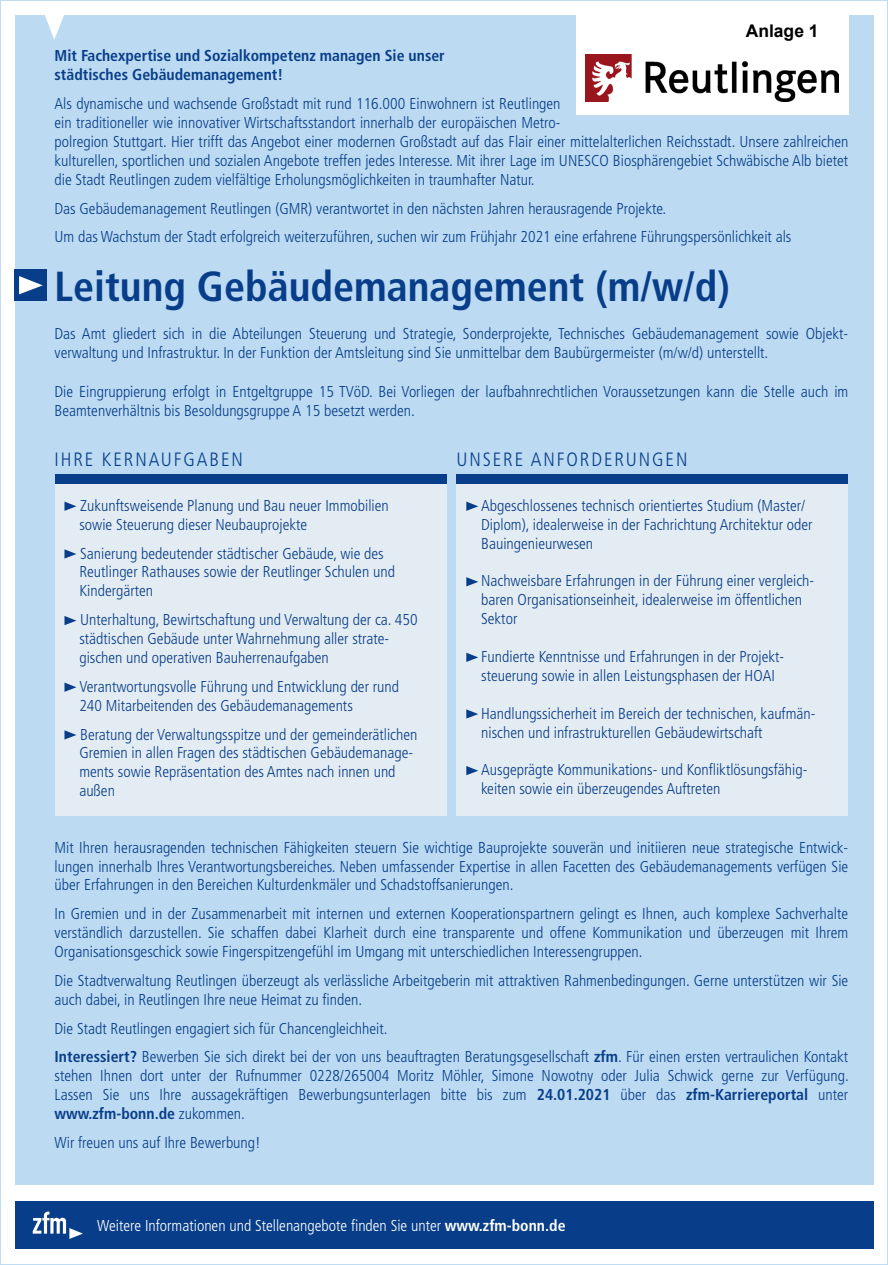
<style>
.page{position:relative;width:888px;height:1265px;background:#fff}
.page>*{position:absolute;margin:0;border:0;box-sizing:border-box;transform-origin:0 0}
.t1{font:700 condensed 42px "Frutiger LT Std";color:#083e89}
.t2{font:300 condensed 19.25px "Frutiger LT Std";letter-spacing:.1em;color:#083e89}
.t3{font:700 17.5px "Arial";color:#000}
.t4{font:300 condensed 15.75px/18.9px "Frutiger LT Std";color:#083e89}
.t5{font:700 condensed 15.75px/18.9px "Frutiger LT Std";color:#083e89}
.t6{font:300 condensed 15.75px "Frutiger LT Std";color:#fff}
.s1{font-weight:700}
</style>
<div class="page">
<div style="left:15px;top:15px;width:858px;height:1169px;background:#bcdaf2"></div>
<svg style="left:45px;top:15px;width:19px;height:25px"></svg>
<div style="left:15px;top:270px;width:32px;height:31px;background:#083e89"></div>
<svg style="left:19px;top:276px;width:24px;height:18px"></svg>
<div style="left:55px;top:474px;width:391px;height:342px;background:#e4ecf3"></div>
<svg style="left:64px;top:502px;width:12px;height:9px"></svg>
<svg style="left:64px;top:549px;width:12px;height:10px"></svg>
<svg style="left:64px;top:616px;width:12px;height:9px"></svg>
<svg style="left:64px;top:683px;width:12px;height:9px"></svg>
<svg style="left:64px;top:730px;width:12px;height:10px"></svg>
<div style="left:55px;top:474px;width:391px;height:10px;background:#083e89"></div>
<div style="left:456px;top:474px;width:392px;height:342px;background:#e4ecf3"></div>
<svg style="left:466px;top:502px;width:12px;height:9px"></svg>
<svg style="left:466px;top:577px;width:12px;height:9px"></svg>
<svg style="left:466px;top:653px;width:12px;height:9px"></svg>
<svg style="left:466px;top:709px;width:12px;height:10px"></svg>
<svg style="left:466px;top:766px;width:12px;height:9px"></svg>
<div style="left:456px;top:474px;width:392px;height:10px;background:#083e89"></div>
<div style="left:15px;top:1202px;width:858px;height:47px;background:#083e89"></div>
<svg style="left:33px;top:1212px;width:50px;height:27px"></svg>
<div style="left:576px;top:4px;width:272px;height:111px;background:#fff"></div>
<img style="left:586px;top:55px;width:252px;height:46px">
<p class="t3" style="left:746px;top:19px;width:74px">Anlage 1</p>
<p class="t5" style="left:55px;top:47px;width:392px">Mit Fachexpertise und Sozialkompetenz managen Sie unser städtisches Gebäudemanagement!</p>
<p class="t4" style="left:55px;top:94px;width:795px">Als dynamische und wachsende Großstadt mit rund 116.000 Einwohnern ist Reutlingen<br>ein traditioneller wie innovativer Wirtschaftsstandort innerhalb der europäischen Metro-<br>polregion Stuttgart. Hier trifft das Angebot einer modernen Großstadt auf das Flair einer mittelalterlichen Reichsstadt. Unsere zahlreichen kulturellen, sportlichen und sozialen Angebote treffen jedes Interesse. Mit ihrer Lage im UNESCO Biosphärengebiet Schwäbische Alb bietet die Stadt Reutlingen zudem vielfältige Erholungsmöglichkeiten in traumhafter Natur.</p>
<p class="t4" style="left:55px;top:199px;width:613px">Das Gebäudemanagement Reutlingen (GMR) verantwortet in den nächsten Jahren herausragende Projekte.</p>
<p class="t4" style="left:55px;top:228px;width:738px">Um das Wachstum der Stadt erfolgreich weiterzuführen, suchen wir zum Frühjahr 2021 eine erfahrene Führungspersönlichkeit als</p>
<p class="t1" style="left:55px;top:261px;width:677px">Leitung Gebäudemanagement (m/w/d)</p>
<p class="t4" style="left:55px;top:325px;width:795px">Das Amt gliedert sich in die Abteilungen Steuerung und Strategie, Sonderprojekte, Technisches Gebäudemanagement sowie Objekt&shy;verwaltung und Infrastruktur. In der Funktion der Amtsleitung sind Sie unmittelbar dem Baubürgermeister (m/w/d) unterstellt.</p>
<p class="t4" style="left:55px;top:382px;width:795px">Die Eingruppierung erfolgt in Entgeltgruppe 15 TVöD. Bei Vorliegen der laufbahnrechtlichen Voraussetzungen kann die Stelle auch im<br>Beamtenverhältnis bis Besoldungsgruppe A 15 besetzt werden.</p>
<p class="t2" style="left:55px;top:448px;width:190px">IHRE KERNAUFGABEN</p>
<p class="t4" style="left:79px;top:496px;width:311px">Zukunftsweisende Planung und Bau neuer Immobilien sowie Steuerung dieser Neubauprojekte</p>
<p class="t4" style="left:79px;top:544px;width:317px">Sanierung bedeutender städtischer Gebäude, wie des<br>Reutlinger Rathauses sowie der Reutlinger Schulen und<br>Kindergärten</p>
<p class="t4" style="left:79px;top:611px;width:340px">Unterhaltung, Bewirtschaftung und Verwaltung der ca. 450 städtischen Gebäude unter Wahrnehmung aller strate&shy;gischen und operativen Bauherrenaufgaben</p>
<p class="t4" style="left:79px;top:677px;width:321px">Verantwortungsvolle Führung und Entwicklung der rund<br>240 Mitarbeitenden des Gebäudemanagements</p>
<p class="t4" style="left:79px;top:725px;width:340px">Beratung der Verwaltungsspitze und der gemeinderätlichen Gremien in allen Fragen des städtischen Gebäudemanage&shy;ments sowie Repräsentation des Amtes nach innen und außen</p>
<p class="t2" style="left:456px;top:448px;width:233px">UNSERE ANFORDERUNGEN</p>
<p class="t4" style="left:481px;top:496px;width:333px">Abgeschlossenes technisch orientiertes Studium (Master/<br>Diplom), idealerweise in der Fachrichtung Architektur oder<br>Bauingenieurwesen</p>
<p class="t4" style="left:481px;top:572px;width:335px">Nachweisbare Erfahrungen in der Führung einer vergleich&shy;baren Organisationseinheit, idealerweise im öffentlichen<br>Sektor</p>
<p class="t4" style="left:481px;top:647px;width:305px">Fundierte Kenntnisse und Erfahrungen in der Projekt&shy;steuerung sowie in allen Leistungsphasen der HOAI</p>
<p class="t4" style="left:481px;top:704px;width:336px">Handlungssicherheit im Bereich der technischen, kaufmän&shy;nischen und infrastrukturellen Gebäudewirtschaft</p>
<p class="t4" style="left:481px;top:761px;width:328px">Ausgeprägte Kommunikations- und Konfliktlösungsfähig&shy;keiten sowie ein überzeugendes Auftreten</p>
<p class="t4" style="left:55px;top:838px;width:795px;text-align:justify">Mit Ihren herausragenden technischen Fähigkeiten steuern Sie wichtige Bauprojekte souverän und initiieren neue strategische Entwick&shy;lungen innerhalb Ihres Verantwortungsbereiches. Neben umfassender Expertise in allen Facetten des Gebäudemanagements verfügen Sie über Erfahrungen in den Bereichen Kulturdenkmäler und Schadstoffsanierungen.</p>
<p class="t4" style="left:55px;top:905px;width:795px;text-align:justify">In Gremien und in der Zusammenarbeit mit internen und externen Kooperationspartnern gelingt es Ihnen, auch komplexe Sachverhalte verständlich darzustellen. Sie schaffen dabei Klarheit durch eine transparente und offene Kommunikation und überzeugen mit Ihrem Organisationsgeschick sowie Fingerspitzengefühl im Umgang mit unterschiedlichen Interessengruppen.</p>
<p class="t4" style="left:55px;top:971px;width:795px">Die Stadtverwaltung Reutlingen überzeugt als verlässliche Arbeitgeberin mit attraktiven Rahmenbedingungen. Gerne unterstützen wir Sie auch dabei, in Reutlingen Ihre neue Heimat zu finden.</p>
<p class="t4" style="left:55px;top:1019px;width:335px">Die Stadt Reutlingen engagiert sich für Chancengleichheit.</p>
<p class="t4" style="left:55px;top:1048px;width:796px;text-align:justify"><span class="s1">Interessiert?</span> Bewerben Sie sich direkt bei der von uns beauftragten Beratungsgesellschaft <span class="s1">zfm</span>. Für einen ersten vertraulichen Kontakt stehen Ihnen dort unter der Rufnummer 0228/265004 Moritz Möhler, Simone Nowotny oder Julia Schwick gerne zur Verfügung.<br>Lassen Sie uns Ihre aussagekräftigen Bewerbungsunterlagen bitte bis zum <span class="s1">24.01.2021</span> über das <span class="s1">zfm-Karriereportal</span> unter <span class="s1">www.zfm-bonn.de</span> zukommen.</p>
<p class="t4" style="left:55px;top:1133px;width:208px">Wir freuen uns auf Ihre Bewerbung!</p>
<p class="t6" style="left:97px;top:1217px;width:470px">Weitere Informationen und Stellenangebote finden Sie unter <span class="s1">www.zfm-bonn.de</span></p>
</div>
